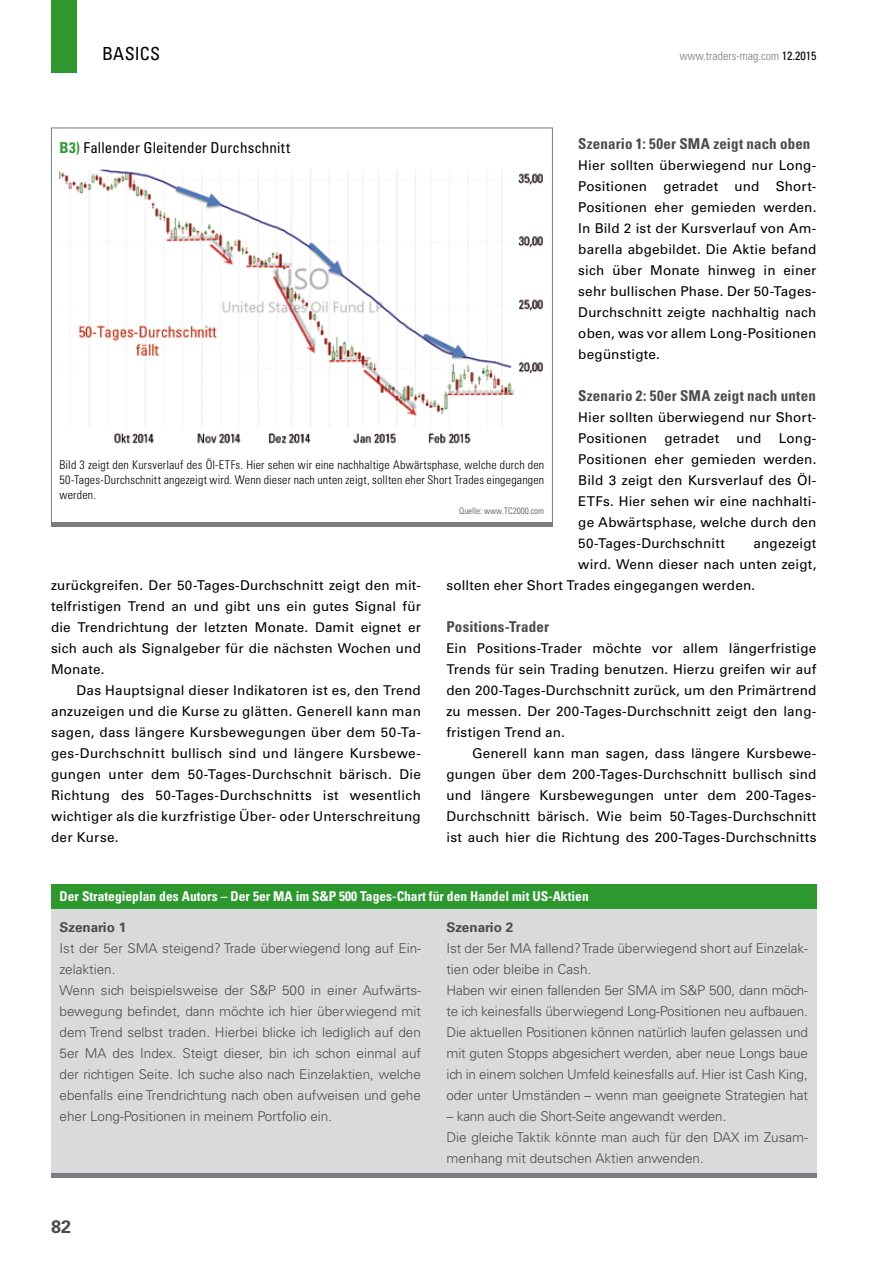
<style>
.page{position:relative;width:893px;height:1263px;background:#fff}
.page>*{position:absolute;margin:0;border:0;box-sizing:border-box;transform-origin:0 0}
.t1{font:condensed 18px "Univers LT";letter-spacing:.015em;color:#000}
.t2{font:700 18px "Univers LT";color:#4b4b4d}
.t3{font:700 condensed 15px "Univers LT";letter-spacing:.01em;color:#4b4b4d}
.t4{font:condensed 15px "Univers LT";letter-spacing:.005em;color:#000}
.t5{font:13.5px/21px "Univers LT";letter-spacing:.015em;color:#000;text-align:justify}
.t6{font:300 13.5px/21px "Univers LT";color:#4b4b4d}
.t7{font:700 condensed 13.5px "Univers LT";color:#fff}
.t8{font:700 13.5px "Univers LT";color:#4b4b4d}
.t9{font:300 condensed 12px/15px "Univers LT";letter-spacing:.015em;color:#000;text-align:justify}
.t10{font:300 condensed 12px "Univers LT";color:#7b7c7e}
.t11{font:300 condensed 9px "Univers LT";color:#4b4b4d}
.s1{font-weight:400;color:#000}
.s2{font-weight:700;color:#2c982e}
</style>
<div class="page">
<div style="left:51px;top:0;width:26px;height:72px;background:#2c982e"></div>
<div style="left:51px;top:905px;width:765px;height:273px;background:#d9dadb"></div>
<div style="left:51px;top:884px;width:765px;height:24px;background:#2c982e"></div>
<div style="left:51px;top:1173px;width:765px;height:5px;background:#7b7c7e"></div>
<div style="left:51px;top:522px;width:502px;height:5px;background:#7b7c7e"></div>
<img style="left:60px;top:170px;width:483px;height:274px">
<h1 class="t1" style="left:102px;top:42px;width:60px">basics</h1>
<p class="t10" style="left:680px;top:48px;width:138px">www.traders-mag.com <span class="s1">12.2015</span></p>
<p class="t3" style="left:578px;top:134px;width:234px">Szenario 1: 50er SMA zeigt nach oben</p>
<p class="t5" style="left:578px;top:154px;width:240px">Hier sollten überwiegend nur Long-Positionen getradet und Short-Positionen eher gemieden werden.<br>In Bild 2 ist der Kursverlauf von Am&shy;barella abgebildet. Die Aktie befand sich über Monate hinweg in einer sehr bullischen Phase. Der 50-Tages-Durchschnitt zeigte nachhaltig nach oben, was vor allem Long-Positionen begünstigte.</p>
<p class="t3" style="left:578px;top:386px;width:239px">Szenario 2: 50er SMA zeigt nach unten</p>
<p class="t5" style="left:578px;top:406px;width:240px">Hier sollten überwiegend nur Short-<br>Positionen</p>
<p class="t4" style="left:60px;top:138px;width:232px"><span class="s2">B3)</span> Fallender Gleitender Durchschnitt</p>
<p class="t5" style="left:578px;top:427px;width:240px;text-indent:201px">Long-Positionen eher gemieden werden.<br>Bild 3 zeigt den Kursverlauf des Öl-ETFs. Hier sehen wir eine nachhalti&shy;ge Abwärtsphase, welche durch den 50-Tages-Durchschnitt</p>
<p class="t5" style="left:664px;top:427px;width:56px">getradet</p>
<p class="t5" style="left:737px;top:427px;width:26px">und</p>
<p class="t9" style="left:60px;top:457px;width:486px">Bild 3 zeigt den Kursverlauf des Öl-ETFs. Hier sehen wir eine nachhaltige Abwärtsphase, welche durch den 50-Tages-Durchschnitt angezeigt wird. Wenn dieser nach unten zeigt, sollten eher Short Trades eingegangen werden.</p>
<p class="t11" style="left:459px;top:505px;width:86px">Quelle: www.TC2000.com</p>
<p class="t5" style="left:754px;top:532px;width:64px">angezeigt</p>
<p class="t5" style="left:578px;top:553px;width:240px">wird. Wenn dieser nach unten zeigt,</p>
<p class="t5" style="left:446px;top:574px;width:310px">sollten eher Short Trades eingegangen werden.</p>
<p class="t3" style="left:446px;top:617px;width:104px">Positions-Trader</p>
<p class="t5" style="left:446px;top:637px;width:371px">Ein Positions-Trader möchte vor allem längerfristige Trends für sein Trading benutzen. Hierzu greifen wir auf den 200-Tages-Durchschnitt zurück, um den Primärtrend zu messen. Der 200-Tages-Durchschnitt zeigt den lang&shy;fristigen Trend an.</p>
<p class="t5" style="left:446px;top:742px;width:371px;text-indent:26px">Generell kann man sagen, dass längere Kursbewe&shy;gungen über dem 200-Tages-Durchschnitt bullisch sind und längere Kursbewegungen unter dem 200-Tages-Durchschnitt bärisch. Wie beim 50-Tages-Durchschnitt ist auch hier die Richtung des 200-Tages-Durchschnitts</p>
<p class="t5" style="left:51px;top:574px;width:371px">zurückgreifen. Der 50-Tages-Durchschnitt zeigt den mit&shy;telfristigen Trend an und gibt uns ein gutes Signal für die Trendrichtung der letzten Monate. Damit eignet er sich auch als Signalgeber für die nächsten Wochen und Monate.</p>
<p class="t5" style="left:51px;top:679px;width:371px;text-indent:26px">Das Hauptsignal dieser Indikatoren ist es, den Trend anzuzeigen und die Kurse zu glätten. Generell kann man sagen, dass längere Kursbewegungen über dem 50-Ta&shy;ges-Durchschnitt bullisch sind und längere Kursbewe&shy;gungen unter dem 50-Tages-Durchschnit bärisch. Die Richtung des 50-Tages-Durchschnitts ist wesentlich wichtiger als die kurzfristige Über- oder Unterschreitung der Kurse.</p>
<p class="t7" style="left:60px;top:888px;width:531px">Der Strategieplan des Autors – Der 5er MA im S&amp;P 500 Tages-Chart für den Handel mit US-Aktien</p>
<p class="t8" style="left:60px;top:919px;width:68px">Szenario 1</p>
<p class="t6" style="left:60px;top:937px;width:363px">Ist der 5er SMA steigend? Trade überwiegend long auf Ein&shy;zelaktien.<br>Wenn sich beispielsweise der S&amp;P 500 in einer Aufwärts&shy;bewegung befindet, dann möchte ich hier überwiegend mit dem Trend selbst traden. Hierbei blicke ich lediglich auf den 5er MA des Index. Steigt dieser, bin ich schon einmal auf der richtigen Seite. Ich suche also nach Einzelaktien, welche ebenfalls eine Trendrichtung nach oben aufweisen und gehe eher Long-Positionen in meinem Portfolio ein.</p>
<h1 class="t2" style="left:51px;top:1216px;width:22px">82</h1>
<p class="t8" style="left:446px;top:919px;width:68px">Szenario 2</p>
<p class="t6" style="left:446px;top:937px;width:363px">Ist der 5er MA fallend? Trade überwiegend short auf Einzelak&shy;tien oder bleibe in Cash.<br>Haben wir einen fallenden 5er SMA im S&amp;P 500, dann möch&shy;te ich keinesfalls überwiegend Long-Positionen neu aufbauen.<br>Die aktuellen Positionen können natürlich laufen gelassen und mit guten Stopps abgesichert werden, aber neue Longs baue ich in einem solchen Umfeld keinesfalls auf. Hier ist Cash King, oder unter Umständen – wenn man geeignete Strategien hat</p>
<p class="t6" style="left:446px;top:1106px;width:363px">– kann auch die Short-Seite angewandt werden.<br>Die gleiche Taktik könnte man auch für den DAX im Zusam&shy;menhang mit deutschen Aktien anwenden.</p>
</div>
